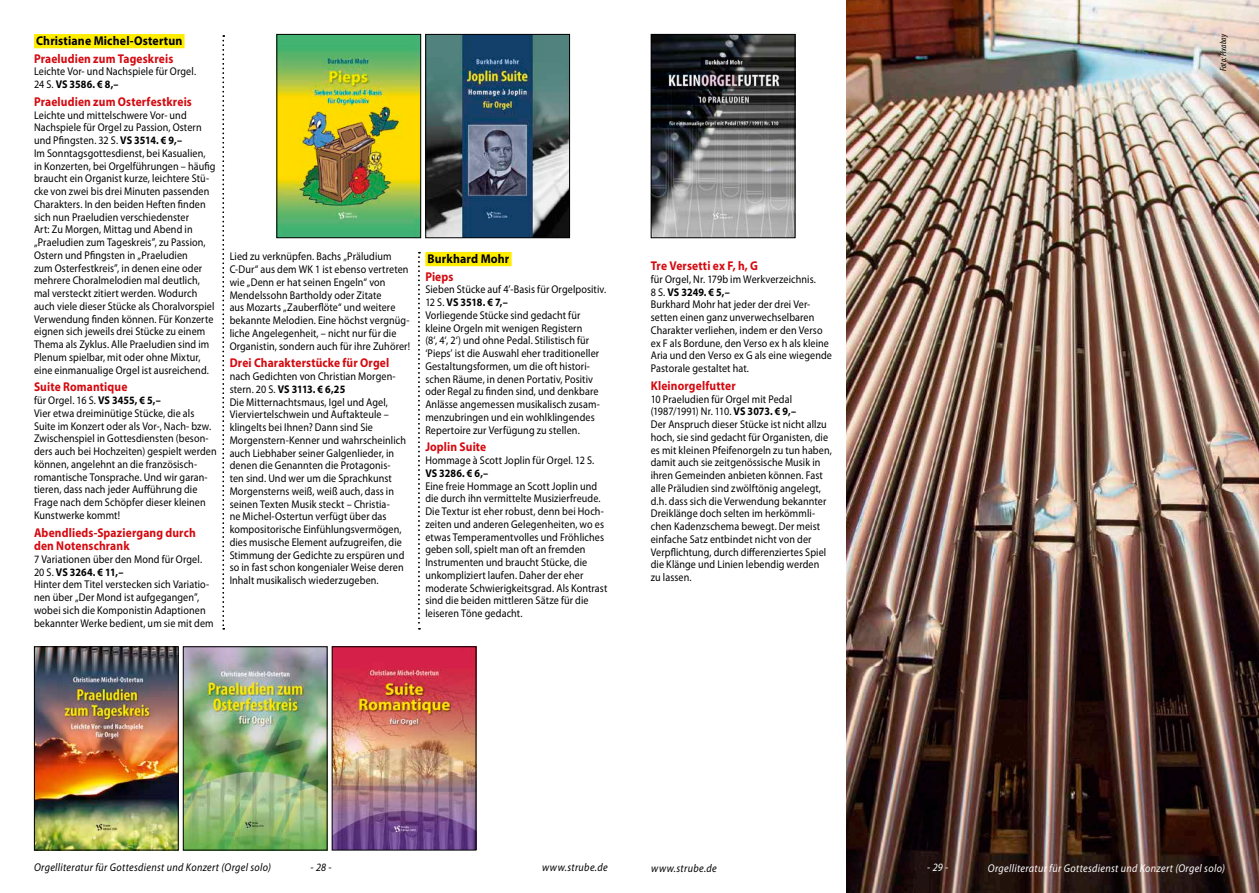
<style>
.page{position:relative;width:1259px;height:893px;background:#fff}
.page>*{position:absolute;margin:0;border:0;box-sizing:border-box;transform-origin:0 0}
.t1{font:700 12.75px/13.5px "Myriad Pro";letter-spacing:.01em;color:#d40a10;scale:.9 1}
.t2{font:700 12.75px "Myriad Pro";letter-spacing:.01em;color:#000;scale:.93 1}
.t3{font:11.25px/12.8px "Myriad Pro";letter-spacing:.01em;color:#000;scale:.9 1}
.t4{font:italic 11.25px "Myriad Pro";letter-spacing:.035em;color:#000;scale:.9 1}
.t5{font:italic 11.25px "Myriad Pro";letter-spacing:.035em;color:#fff;scale:.9 1}
.t6{font:700 11.25px "Myriad Pro";letter-spacing:.005em;color:#000;scale:.9 1}
.t7{font:italic condensed 9px "Myriad Pro";letter-spacing:.015em;color:#000}
.s1{font-weight:700}
</style>
<div class="page">
<img style="left:846px;top:0;width:413px;height:893px">
<img style="left:653px;top:36px;width:140px;height:200px">
<div style="left:651px;top:34px;width:144px;height:204px;border:1px solid #000"></div>
<div style="left:34px;top:34px;width:151px;height:14px;background:#ffed00"></div>
<div style="left:425px;top:252px;width:86px;height:14px;background:#ffed00"></div>
<svg style="left:222px;top:35px;width:2px;height:594px"></svg>
<svg style="left:418px;top:252px;width:2px;height:377px"></svg>
<img style="left:36px;top:648px;width:141px;height:200px">
<div style="left:34px;top:646px;width:145px;height:204px;border:1px solid #000"></div>
<img style="left:185px;top:648px;width:140px;height:200px">
<div style="left:183px;top:646px;width:144px;height:204px;border:1px solid #000"></div>
<img style="left:334px;top:648px;width:140px;height:200px">
<img style="left:278px;top:36px;width:141px;height:200px">
<div style="left:276px;top:34px;width:145px;height:204px;border:1px solid #000"></div>
<img style="left:427px;top:36px;width:141px;height:200px">
<div style="left:425px;top:34px;width:145px;height:204px;border:1px solid #000"></div>
<p class="t2" style="left:36px;top:32px;width:159px">Christiane Michel-Ostertun</p>
<p class="t1" style="left:34px;top:51px;width:156px">Praeludien zum Tageskreis</p>
<p class="t3" style="left:34px;top:65px;width:182px">Leichte Vor- und Nachspiele für Orgel.<br>24 S. <span class="s1">VS 3586. € 8,–</span></p>
<p class="t1" style="left:34px;top:94px;width:177px">Praeludien zum Osterfestkreis</p>
<p class="t3" style="left:34px;top:108px;width:203px">Leichte und mittelschwere Vor- und Nachspiele für Orgel zu Passion, Ostern und Pfingsten. 32 S. <span class="s1">VS 3514. € 9,–<br></span>Im Sonntagsgottesdienst, bei Kasualien, in Konzerten, bei Orgelführungen – häufig braucht ein Organist kurze, leichtere Stü&shy;cke von zwei bis drei Minuten passenden Charakters. In den beiden Heften finden sich nun Praeludien verschiedenster<br>Art: Zu Morgen, Mittag und Abend in „Praeludien zum Tageskreis”, zu Passion, Ostern und Pfingsten in „Praeludien<br>zum Osterfestkreis”, in denen eine oder mehrere Choralmelodien mal deutlich, mal versteckt zitiert werden. Wodurch auch viele dieser Stücke als Choralvorspiel Verwendung finden können. Für Konzerte eignen sich jeweils drei Stücke zu einem Thema als Zyklus. Alle Praeludien sind im Plenum spielbar, mit oder ohne Mixtur, eine einmanualige Orgel ist ausreichend.</p>
<p class="t1" style="left:34px;top:380px;width:105px">Suite Romantique</p>
<p class="t3" style="left:34px;top:394px;width:205px">für Orgel. 16 S. <span class="s1">VS 3455, € 5,–<br></span>Vier etwa dreiminütige Stücke, die als Suite im Konzert oder als Vor-, Nach- bzw.<br>Zwischenspiel in Gottesdiensten (beson&shy;ders auch bei Hochzeiten) gespielt werden können, angelehnt an die französisch&shy;romantische Tonsprache. Und wir garan&shy;tieren, dass nach jeder Aufführung die Frage nach dem Schöpfer dieser kleinen Kunstwerke kommt!</p>
<p class="t1" style="left:34px;top:525px;width:181px">Abendlieds-Spaziergang durch den Notenschrank</p>
<p class="t3" style="left:34px;top:553px;width:201px">7 Variationen über den Mond für Orgel.<br>20 S. <span class="s1">VS 3264. € 11,–<br></span>Hinter dem Titel verstecken sich Variatio&shy;nen über „Der Mond ist aufgegangen”, wobei sich die Komponistin Adaptionen bekannter Werke bedient, um sie mit dem</p>
<p class="t3" style="left:230px;top:250px;width:202px">Lied zu verknüpfen. Bachs „Präludium C-Dur“ aus dem WK 1 ist ebenso vertreten wie „Denn er hat seinen Engeln“ von Mendelssohn Bartholdy oder Zitate<br>aus Mozarts „Zauberflöte“ und weitere bekannte Melodien. Eine höchst vergnüg&shy;liche Angelegenheit, – nicht nur für die Organistin, sondern auch für ihre Zuhörer!</p>
<p class="t1" style="left:230px;top:356px;width:179px">Drei Charakterstücke für Orgel</p>
<p class="t3" style="left:230px;top:370px;width:197px">nach Gedichten von Christian Morgen&shy;stern. 20 S. <span class="s1">VS 3113. € 6,25<br></span>Die Mitternachtsmaus, Igel und Agel, Vierviertelschwein und Auftakteule – klingelts bei Ihnen? Dann sind Sie Morgenstern-Kenner und wahrscheinlich auch Liebhaber seiner Galgenlieder, in denen die Genannten die Protagonis&shy;ten sind. Und wer um die Sprachkunst Morgensterns weiß, weiß auch, dass in seinen Texten Musik steckt – Christia-<br>ne Michel-Ostertun verfügt über das kompositorische Einfühlungsvermögen, dies musische Element aufzugreifen, die Stimmung der Gedichte zu erspüren und so in fast schon kongenialer Weise deren Inhalt musikalisch wiederzugeben.</p>
<p class="t2" style="left:427px;top:250px;width:90px">Burkhard Mohr</p>
<p class="t1" style="left:425px;top:269px;width:33px">Pieps</p>
<p class="t3" style="left:425px;top:283px;width:202px">Sieben Stücke auf 4’-Basis für Orgelpositiv.<br>12 S. <span class="s1">VS 3518. € 7,–<br></span>Vorliegende Stücke sind gedacht für kleine Orgeln mit wenigen Registern<br>(8‘, 4‘, 2‘) und ohne Pedal. Stilistisch für ‘Pieps’ ist die Auswahl eher traditioneller Gestaltungsformen, um die oft histori&shy;schen Räume, in denen Portativ, Positiv oder Regal zu finden sind, und denkbare Anlässe angemessen musikalisch zusam&shy;menzubringen und ein wohlklingendes Repertoire zur Verfügung zu stellen.</p>
<p class="t1" style="left:425px;top:440px;width:69px">Joplin Suite</p>
<p class="t3" style="left:425px;top:454px;width:189px">Hommage à Scott Joplin für Orgel. 12 S.</p>
<p class="t6" style="left:425px;top:466px;width:71px">VS 3286. € 6,–</p>
<p class="t3" style="left:425px;top:479px;width:204px">Eine freie Hommage an Scott Joplin und die durch ihn vermittelte Musizierfreude.<br>Die Textur ist eher robust, denn bei Hoch&shy;zeiten und anderen Gelegenheiten, wo es etwas Temperamentvolles und Fröhliches geben soll, spielt man oft an fremden Instrumenten und braucht Stücke, die unkompliziert laufen. Daher der eher moderate Schwierigkeitsgrad. Als Kontrast sind die beiden mittleren Sätze für die leiseren Töne gedacht.</p>
<p class="t1" style="left:651px;top:259px;width:121px">Tre Versetti ex F, h, G</p>
<p class="t3" style="left:651px;top:272px;width:203px">für Orgel, Nr. 179b im Werkverzeichnis.<br>8 S. <span class="s1">VS 3249. € 5,–<br></span>Burkhard Mohr hat jeder der drei Ver&shy;setten einen ganz unverwechselbaren Charakter verliehen, indem er den Verso ex F als Bordune, den Verso ex h als kleine Aria und den Verso ex G als eine wiegende Pastorale gestaltet hat.</p>
<p class="t1" style="left:651px;top:378px;width:96px">Kleinorgelfutter</p>
<p class="t3" style="left:651px;top:392px;width:203px">10 Praeludien für Orgel mit Pedal (1987/1991) Nr. 110. <span class="s1">VS 3073. € 9,–<br></span>Der Anspruch dieser Stücke ist nicht allzu hoch, sie sind gedacht für Organisten, die es mit kleinen Pfeifenorgeln zu tun haben, damit auch sie zeitgenössische Musik in ihren Gemeinden anbieten können. Fast alle Präludien sind zwölftönig angelegt, d.h. dass sich die Verwendung bekannter Dreiklänge doch selten im herkömmli&shy;chen Kadenzschema bewegt. Der meist einfache Satz entbindet nicht von der Verpflichtung, durch differenziertes Spiel die Klänge und Linien lebendig werden zu lassen.</p>
<p class="t7" style="left:1217px;top:71px;width:39px;rotate:-90deg">Foto: Pixabay</p>
<p class="t4" style="left:34px;top:861px;width:265px">Orgelliteratur für Gottesdienst und Konzert (Orgel solo)</p>
<p class="t4" style="left:310px;top:861px;width:25px">- 28 -</p>
<p class="t4" style="left:542px;top:861px;width:74px">www.strube.de</p>
<p class="t4" style="left:651px;top:861px;width:74px">www.strube.de</p>
<p class="t5" style="left:927px;top:861px;width:25px">- 29 -</p>
<p class="t5" style="left:988px;top:861px;width:265px">Orgelliteratur für Gottesdienst und Konzert (Orgel solo)</p>
</div>
